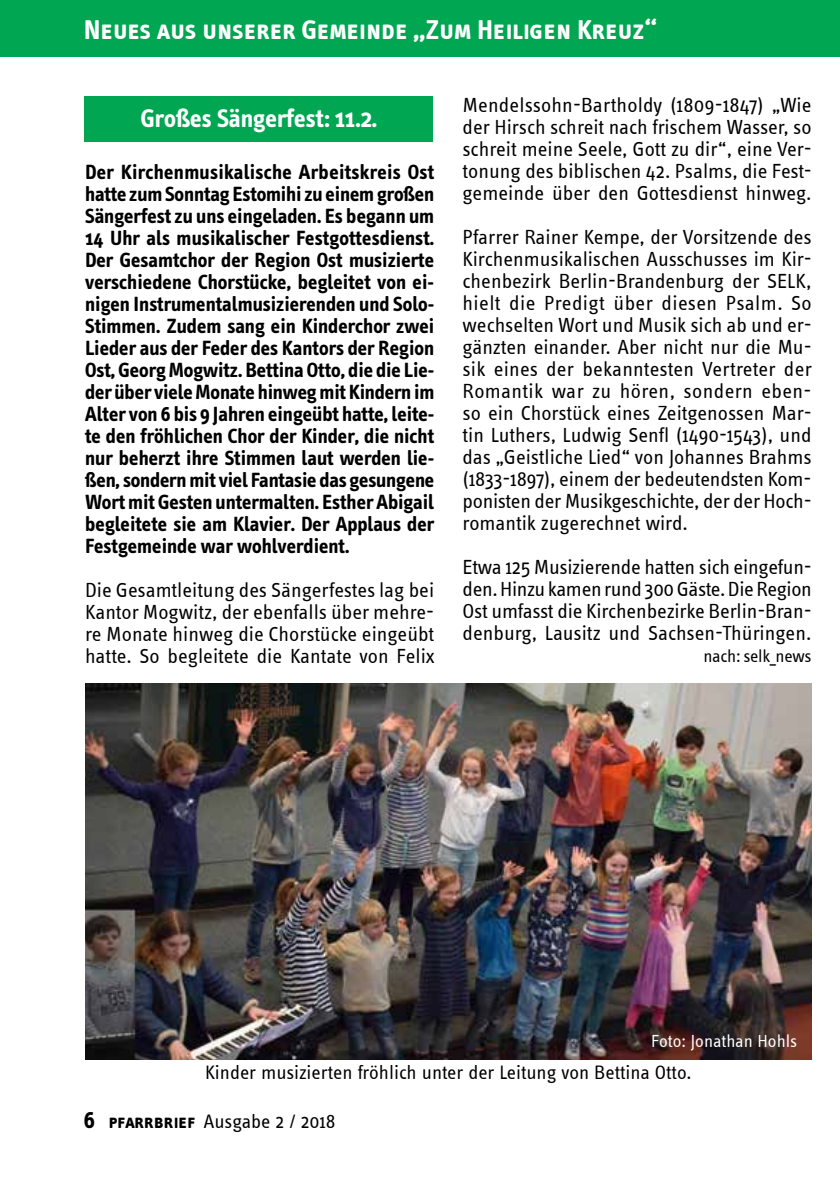
<style>
.page{position:relative;width:840px;height:1191px;background:#fff}
.page>*{position:absolute;margin:0;border:0;box-sizing:border-box;transform-origin:0 0}
.t1{font:28px "Info Text Bold Caps";color:#fff}
.t2{font:700 26px "Info Text";color:#fff}
.t3{font:21px/22px "Selk Info";color:#000;text-align:justify}
.t4{font:700 21px/22px "Info Text";color:#000;text-align:justify}
.t5{font:20px "Selk Info";color:#000}
.t6{font:18px "Selk Info";color:#fff}
.t7{font:18px "Selk Info";letter-spacing:-.015em;color:#000}
.s1{font-family:"Info Text";font-weight:700;font-size:24px}
.s2{font-family:"Info Text Bold Caps"}
</style>
<div class="page">
<div style="left:0;top:0;width:839px;height:57px;background:#00a651"></div>
<div style="left:84px;top:96px;width:349px;height:45px;background:#00a651"></div>
<img style="left:85px;top:683px;width:726px;height:376px">
<h1 class="t1" style="left:84px;top:14px;width:574px">Neues aus unserer Gemeinde „Zum Heiligen Kreuz“</h1>
<p class="t2" style="left:141px;top:103px;width:238px">Großes Sängerfest: 11.2.</p>
<p class="t4" style="left:85px;top:161px;width:350px">Der Kirchenmusikalische Arbeitskreis Ost hatte zum Sonntag Estomihi zu einem großen Sängerfest zu uns eingeladen. Es begann um 14 Uhr als musikalischer Festgottesdienst.<br>Der Gesamtchor der Region Ost musizierte verschiedene Chorstücke, begleitet von ei&shy;nigen Instrumentalmusizierenden und Solo-Stimmen. Zudem sang ein Kinderchor zwei Lieder aus der Feder des Kantors der Region Ost, Georg Mogwitz. Bettina Otto, die die Lie&shy;der über viele Monate hinweg mit Kindern im Alter von 6 bis 9 Jahren eingeübt hatte, leite&shy;te den fröhlichen Chor der Kinder, die nicht nur beherzt ihre Stimmen laut werden lie&shy;ßen, sondern mit viel Fantasie das gesungene Wort mit Gesten untermalten. Esther Abigail begleitete sie am Klavier. Der Applaus der Festgemeinde war wohlverdient.</p>
<p class="t3" style="left:85px;top:579px;width:351px">Die Gesamtleitung des Sängerfestes lag bei Kantor Mogwitz, der ebenfalls über mehre&shy;re Monate hinweg die Chorstücke eingeübt hatte. So begleitete die Kantate von Felix</p>
<p class="t3" style="left:462px;top:94px;width:350px">Mendelssohn-Bartholdy (1809-1847) „Wie der Hirsch schreit nach frischem Wasser, so schreit meine Seele, Gott zu dir“, eine Ver&shy;tonung des biblischen 42. Psalms, die Fest&shy;gemeinde über den Gottesdienst hinweg.</p>
<p class="t3" style="left:462px;top:226px;width:351px">Pfarrer Rainer Kempe, der Vorsitzende des Kirchenmusikalischen Ausschusses im Kir&shy;chenbezirk Berlin-Brandenburg der SELK, hielt die Predigt über diesen Psalm. So wechselten Wort und Musik sich ab und er&shy;gänzten einander. Aber nicht nur die Mu&shy;sik eines der bekanntesten Vertreter der Romantik war zu hören, sondern eben&shy;so ein Chorstück eines Zeitgenossen Mar&shy;tin Luthers, Ludwig Senfl (1490-1543), und das „Geistliche Lied“ von Johannes Brahms (1833-1897), einem der bedeutendsten Kom&shy;ponisten der Musikgeschichte, der der Hoch&shy;romantik zugerechnet wird.</p>
<p class="t3" style="left:462px;top:556px;width:350px">Etwa 125 Musizierende hatten sich eingefun&shy;den. Hinzu kamen rund 300 Gäste. Die Region Ost umfasst die Kirchenbezirke Berlin-Bran&shy;denburg, Lausitz und Sachsen-Thüringen.</p>
<p class="t7" style="left:703px;top:646px;width:110px">nach: selk_news</p>
<p class="t6" style="left:651px;top:1031px;width:147px">Foto: Jonathan Hohls</p>
<p class="t5" style="left:205px;top:1062px;width:487px">Kinder musizierten fröhlich unter der Leitung von Bettina Otto.</p>
<p class="t5" style="left:84px;top:1110px;width:253px"><span class="s1">6</span> <span class="s2">pfarrbrief</span> Ausgabe 2 / 2018</p>
</div>
